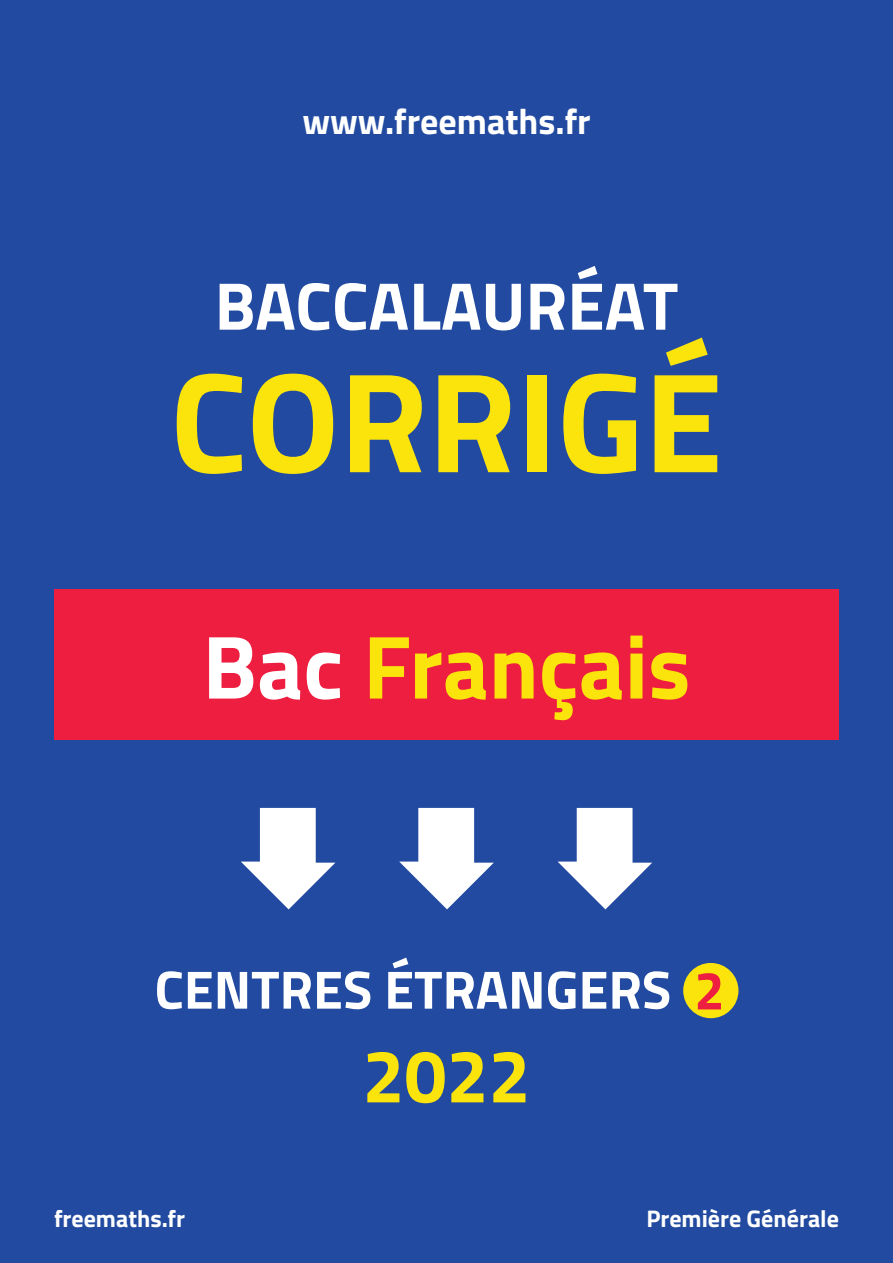
<style>
.page{position:relative;width:893px;height:1263px;background:#214aa0}
.page>*{position:absolute;margin:0;border:0;box-sizing:border-box;transform-origin:0 0}
.t1{font:700 142.5px "Titillium";color:#fbe30c}
.t2{font:700 90px "Titillium";color:#fbe30c}
.t3{font:700 75px "Titillium";color:#fbe30c}
.t4{font:700 67.5px "Titillium";color:#fff}
.t5{font:700 54px "Titillium";color:#fff}
.t6{font:700 36px "Titillium";color:#fff}
.t7{font:700 24px "Titillium";color:#fff}
.s1{color:#fff}
.s2{color:#ed1e40}
</style>
<div class="page">
<svg style="left:241px;top:808px;width:94px;height:101px"></svg>
<svg style="left:399px;top:808px;width:95px;height:101px"></svg>
<svg style="left:558px;top:808px;width:94px;height:101px"></svg>
<div style="left:54px;top:589px;width:785px;height:151px;background:#ed1e40"></div>
<div style="left:683px;top:963px;width:55px;height:55px;background:#fbe30c;border-radius:50%"></div>
<h3 class="t6" style="left:302px;top:94px;width:290px">www.freemaths.fr</h3>
<h3 class="t4" style="left:215px;top:254px;width:465px">BACCALAURÉAT</h3>
<h1 class="t1" style="left:170px;top:313px;width:554px">CORRIGÉ</h1>
<h2 class="t2" style="left:202px;top:598px;width:490px"><span class="s1">Bac</span> Français</h2>
<p class="t5" style="left:154px;top:948px;width:572px">CENTRES ÉTRANGERS <span class="s2">2</span></p>
<h3 class="t3" style="left:362px;top:1019px;width:169px">2022</h3>
<p class="t7" style="left:54px;top:1200px;width:133px">freemaths.fr</p>
<p class="t7" style="left:646px;top:1200px;width:194px">Première Générale</p>
</div>
